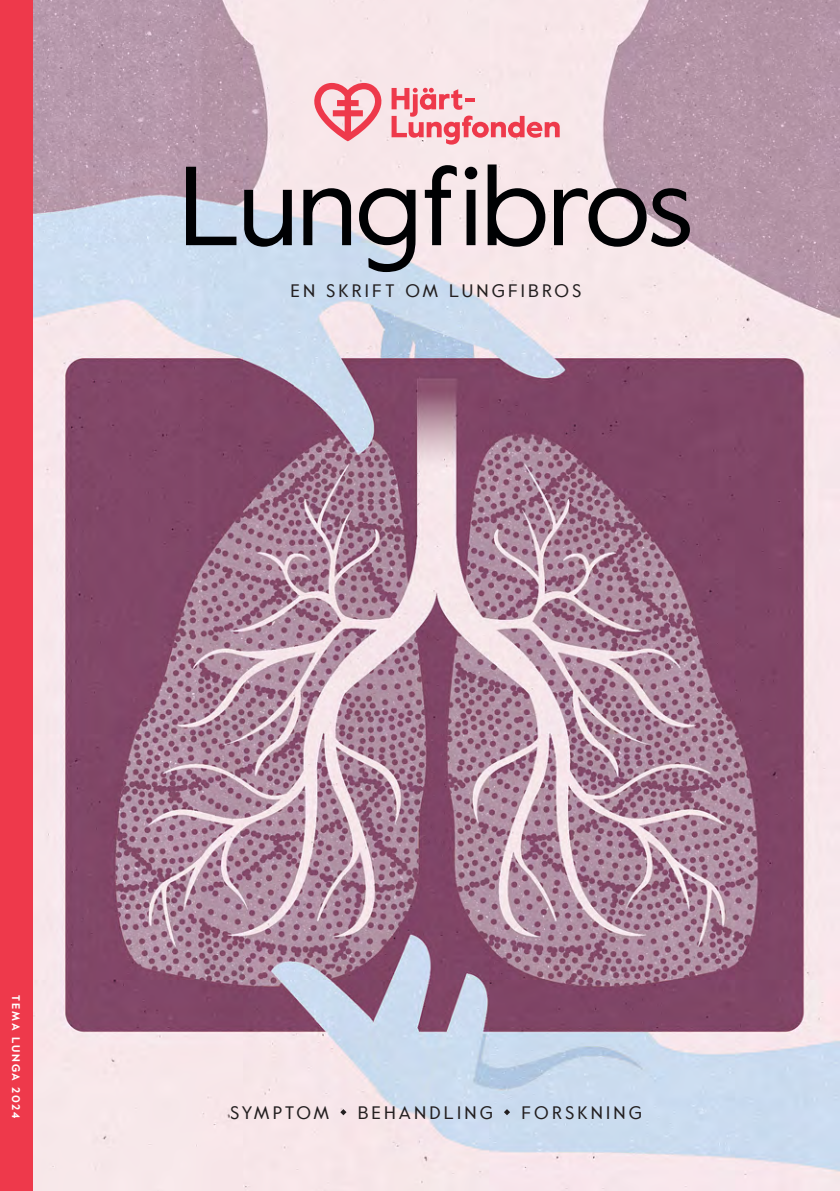
<style>
.page{position:relative;width:840px;height:1191px;background:#fff}
.page>*{position:absolute;margin:0;border:0;box-sizing:border-box;transform-origin:0 0}
.t1{font:112px "Value";letter-spacing:-.025em;color:#000103}
.t2{font:18px "Value";letter-spacing:.175em;color:#231f20}
.t3{font:18px "Value";letter-spacing:.14em;color:#231f20}
.t4{font:700 11px "Value";letter-spacing:.175em;color:#fff}
</style>
<div class="page">
<img style="left:32px;top:0;width:807px;height:1191px">
<div style="left:0;top:0;width:32px;height:1191px;background:#ee394b"></div>
<svg style="left:340px;top:1109px;width:6px;height:6px"></svg>
<svg style="left:503px;top:1109px;width:6px;height:6px"></svg>
<svg style="left:312px;top:82px;width:71px;height:59px;background:#f3a2ab"></svg>
<svg style="left:391px;top:88px;width:168px;height:57px;background:#f4b6bd"></svg>
<p class="t1" style="left:178px;top:128px;width:517px">Lungfibros</p>
<p class="t2" style="left:290px;top:278px;width:292px">EN SKRIFT OM LUNGFIBROS</p>
<p class="t4" style="left:24px;top:995px;width:125px;rotate:90deg">TEMA LUNGA 2024</p>
<p class="t3" style="left:230px;top:1099px;width:101px">SYMPTOM</p>
<p class="t2" style="left:357px;top:1099px;width:136px">BEHANDLING</p>
<p class="t2" style="left:521px;top:1099px;width:122px">FORSKNING</p>
</div>
